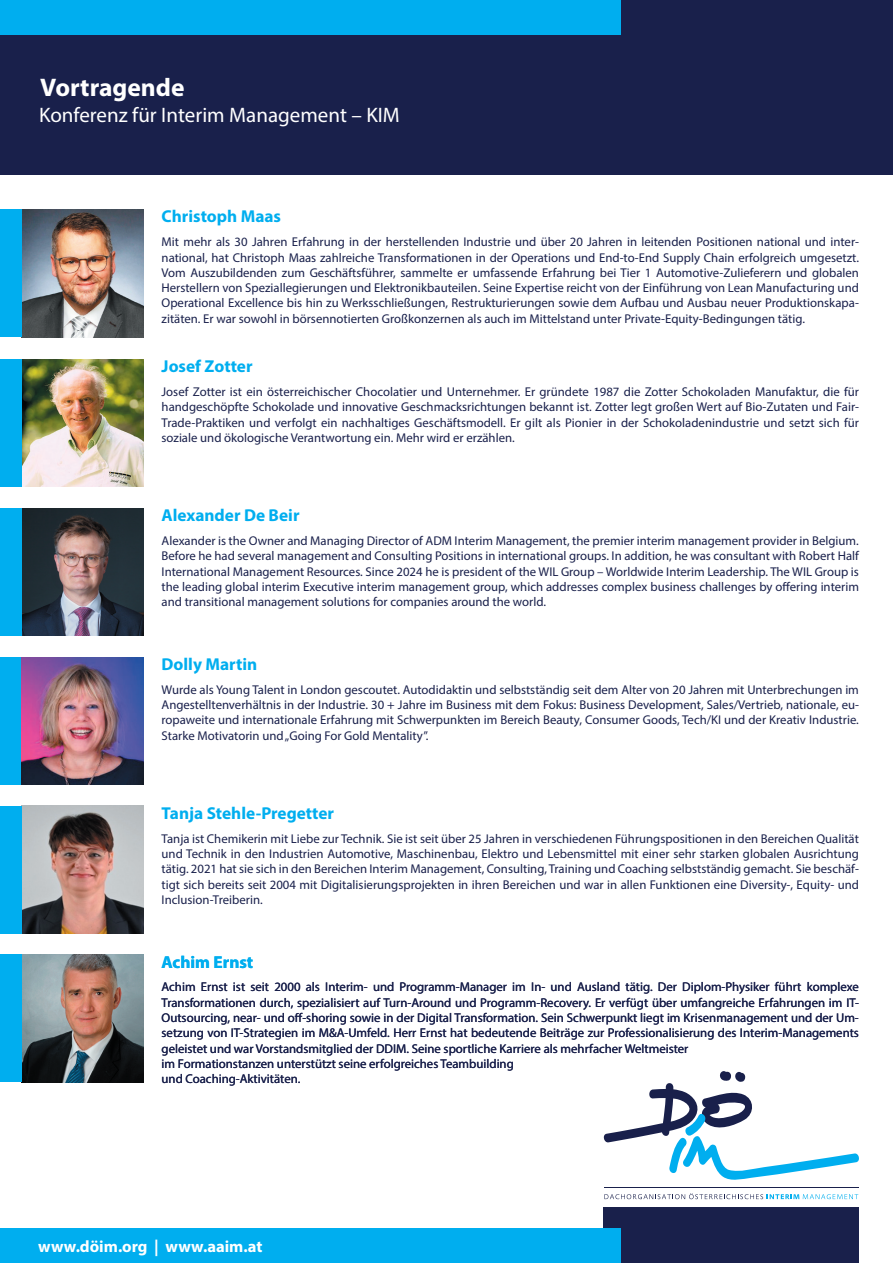
<style>
.page{position:relative;width:893px;height:1263px;background:#fff}
.page>*{position:absolute;margin:0;border:0;box-sizing:border-box;transform-origin:0 0}
.t1{font:700 25.5px "Myriad Pro";color:#fff}
.t2{font:21px "Myriad Pro";color:#fff}
.t3{font:700 17.25px "Myriad Pro";color:#00aeef}
.t4{font:700 16.5px "Myriad Pro";color:#fff}
.t5{font:12.75px/15.3px "Myriad Pro";color:#19204b;text-align:justify}
</style>
<div class="page">
<div style="left:0;top:0;width:893px;height:174px;background:#19204b"></div>
<div style="left:0;top:0;width:621px;height:34px;background:#00aeef"></div>
<div style="left:604px;top:1208px;width:255px;height:55px;background:#19204b"></div>
<svg style="left:603px;top:1071px;width:256px;height:109px"></svg>
<hr style="left:604px;top:1187px;width:255px;height:1px;background:#19204b">
<svg style="left:604px;top:1193px;width:254px;height:6px"></svg>
<div style="left:0;top:1229px;width:621px;height:34px;background:#00aeef"></div>
<img style="left:21px;top:955px;width:123px;height:127px">
<img style="left:21px;top:806px;width:123px;height:127px">
<div style="left:0;top:806px;width:21px;height:127px;background:#00aeef"></div>
<img style="left:21px;top:508px;width:123px;height:128px">
<div style="left:0;top:508px;width:21px;height:128px;background:#00aeef"></div>
<div style="left:0;top:955px;width:21px;height:127px;background:#00aeef"></div>
<div style="left:0;top:657px;width:21px;height:127px;background:#00aeef"></div>
<img style="left:21px;top:657px;width:123px;height:127px">
<img style="left:21px;top:209px;width:123px;height:128px">
<div style="left:0;top:209px;width:21px;height:128px;background:#00aeef"></div>
<img style="left:21px;top:359px;width:123px;height:128px">
<div style="left:0;top:359px;width:21px;height:128px;background:#00aeef"></div>
<h1 class="t1" style="left:40px;top:71px;width:146px">Vortragende</h1>
<h2 class="t2" style="left:39px;top:102px;width:362px">Konferenz für Interim Management – KIM</h2>
<h3 class="t3" style="left:162px;top:205px;width:121px">Christoph Maas</h3>
<p class="t5" style="left:162px;top:234px;width:699px">Mit mehr als 30 Jahren Erfahrung in der herstellenden Industrie und über 20 Jahren in leitenden Positionen national und inter&shy;national, hat Christoph Maas zahlreiche Transformationen in der Operations und End-to-End Supply Chain erfolgreich umgesetzt.<br>Vom Auszubildenden zum Geschäftsführer, sammelte er umfassende Erfahrung bei Tier 1 Automotive-Zulieferern und globalen Herstellern von Speziallegierungen und Elektronikbauteilen. Seine Expertise reicht von der Einführung von Lean Manufacturing und Operational Excellence bis hin zu Werksschließungen, Restrukturierungen sowie dem Aufbau und Ausbau neuer Produktionskapa&shy;zitäten. Er war sowohl in börsennotierten Großkonzernen als auch im Mittelstand unter Private-Equity-Bedingungen tätig.</p>
<h3 class="t3" style="left:162px;top:355px;width:92px">Josef Zotter</h3>
<p class="t5" style="left:162px;top:384px;width:699px">Josef Zotter ist ein österreichischer Chocolatier und Unternehmer. Er gründete 1987 die Zotter Schokoladen Manufaktur, die für handgeschöpfte Schokolade und innovative Geschmacksrichtungen bekannt ist. Zotter legt großen Wert auf Bio-Zutaten und Fair-Trade-Praktiken und verfolgt ein nachhaltiges Geschäftsmodell. Er gilt als Pionier in der Schokoladenindustrie und setzt sich für soziale und ökologische Verantwortung ein. Mehr wird er erzählen.</p>
<h3 class="t3" style="left:162px;top:504px;width:139px">Alexander De Beir</h3>
<p class="t5" style="left:162px;top:533px;width:699px">Alexander is the Owner and Managing Director of ADM Interim Management, the premier interim management provider in Belgium.<br>Before he had several management and Consulting Positions in international groups. In addition, he was consultant with Robert Half International Management Resources. Since 2024 he is president of the WIL Group – Worldwide Interim Leadership. The WIL Group is the leading global interim Executive interim management group, which addresses complex business challenges by offering interim and transitional management solutions for companies around the world.</p>
<h3 class="t3" style="left:162px;top:653px;width:97px">Dolly Martin</h3>
<p class="t5" style="left:162px;top:682px;width:699px">Wurde als Young Talent in London gescoutet. Autodidaktin und selbstständig seit dem Alter von 20 Jahren mit Unterbrechungen im Angestelltenverhältnis in der Industrie. 30 + Jahre im Business mit dem Fokus: Business Development, Sales/Vertrieb, nationale, eu&shy;ropaweite und internationale Erfahrung mit Schwerpunkten im Bereich Beauty, Consumer Goods, Tech/KI und der Kreativ Industrie.<br>Starke Motivatorin und „Going For Gold Mentality”.</p>
<h3 class="t3" style="left:162px;top:802px;width:174px">Tanja Stehle-Pregetter</h3>
<p class="t5" style="left:162px;top:830px;width:699px">Tanja ist Chemikerin mit Liebe zur Technik. Sie ist seit über 25 Jahren in verschiedenen Führungspositionen in den Bereichen Qualität und Technik in den Industrien Automotive, Maschinenbau, Elektro und Lebensmittel mit einer sehr starken globalen Ausrichtung tätig. 2021 hat sie sich in den Bereichen Interim Management, Consulting, Training und Coaching selbstständig gemacht. Sie beschäf&shy;tigt sich bereits seit 2004 mit Digitalisierungsprojekten in ihren Bereichen und war in allen Funktionen eine Diversity-, Equity- und Inclusion-Treiberin.</p>
<h3 class="t3" style="left:162px;top:950px;width:93px">Achim Ernst</h3>
<p class="t5" style="left:162px;top:979px;width:699px;text-align:left">Achim Ernst ist seit 2000 als Interim- und Programm-Manager im In- und Ausland tätig. Der Diplom-Physiker führt komplexe Transformationen durch, spezialisiert auf Turn-Around und Programm-Recovery. Er verfügt über umfangreiche Erfahrungen im IT-Outsourcing, near- und off-shoring sowie in der Digital Transformation. Sein Schwerpunkt liegt im Krisenmanagement und der Um&shy;setzung von IT-Strategien im M&amp;A-Umfeld. Herr Ernst hat bedeutende Beiträge zur Professionalisierung des Interim-Managements geleistet und war Vorstandsmitglied der DDIM. Seine sportliche Karriere als mehrfacher Weltmeister<br>im Formationstanzen unterstützt seine erfolgreiches Teambuilding<br>und Coaching-Aktivitäten.</p>
<p class="t5" style="left:295px;top:1010px;width:5px">f</p>
<p class="t4" style="left:38px;top:1236px;width:226px">www.döim.org | www.aaim.at</p>
</div>
